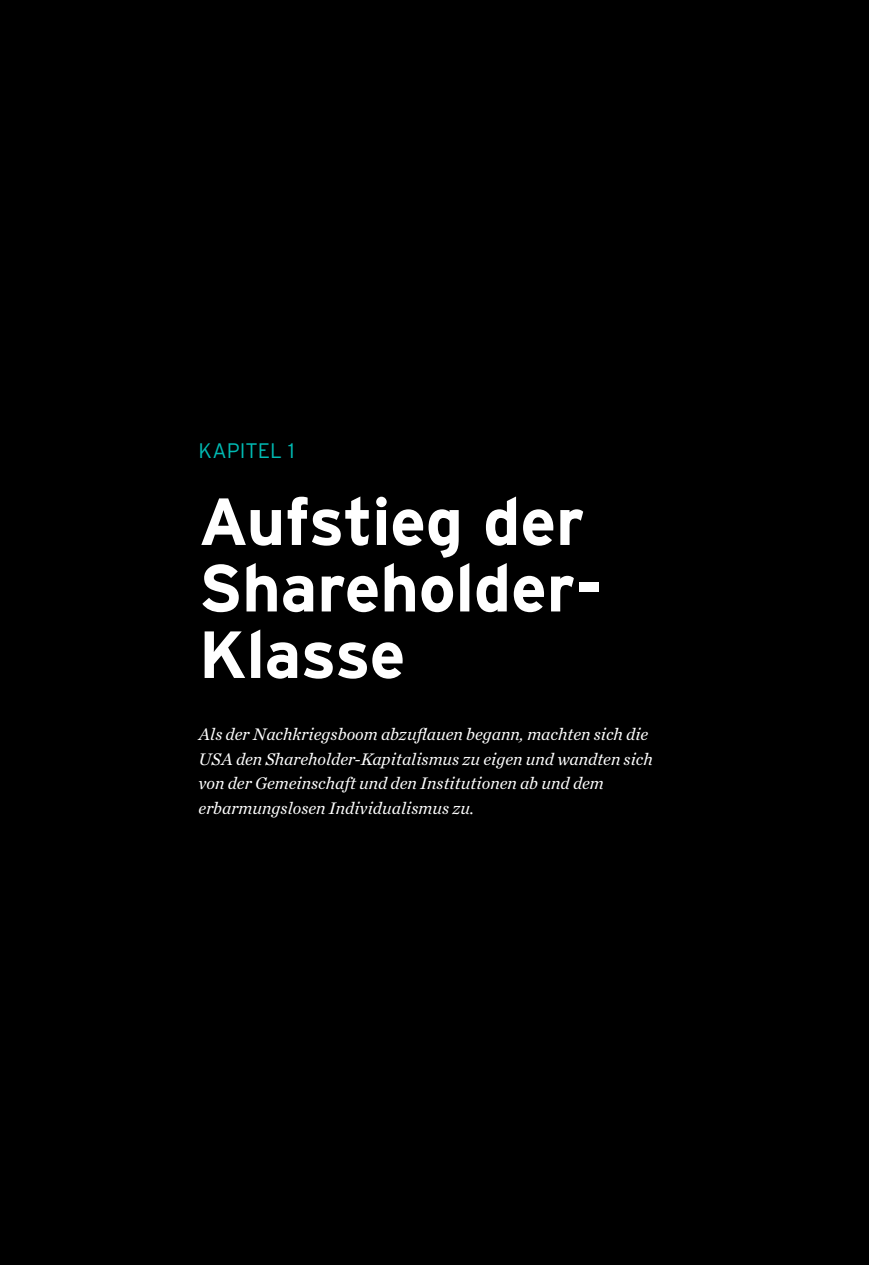
<style>
.page{position:relative;width:869px;height:1265px;background:#fff}
.page>*{position:absolute;margin:0;border:0;box-sizing:border-box;transform-origin:0 0}
.t1{font:700 66.5px/66.5px "Interstate";letter-spacing:-.005em;color:#fff}
.t2{font:300 21px "Interstate";color:#00bab3}
.t3{font:italic 17.5px/24.5px "Chronicle Text G1";color:#fff}
</style>
<div class="page">
<div style="left:0;top:0;width:868px;height:1265px;background:#000"></div>
<p class="t2" style="left:198px;top:438px;width:98px">KAPITEL 1</p>
<h1 class="t1" style="left:198px;top:488px;width:405px">Aufstieg der<br>Shareholder-<br>Klasse</h1>
<p class="t3" style="left:198px;top:721px;width:455px">Als der Nachkriegsboom abzuflauen begann, machten sich die USA den Shareholder-Kapitalismus zu eigen und wandten sich von der Gemeinschaft und den Institutionen ab und dem erbarmungslosen Individualismus zu.</p>
</div>
